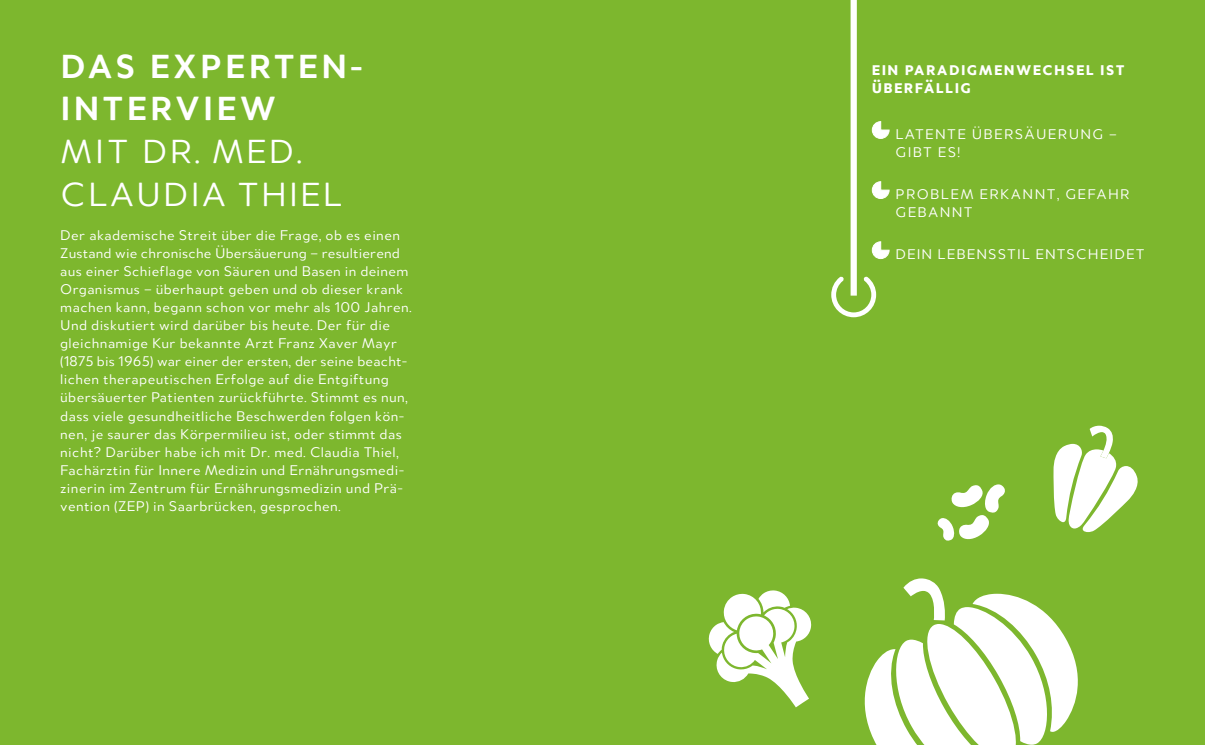
<style>
.page{position:relative;width:1205px;height:745px;background:#fff}
.page>*{position:absolute;margin:0;border:0;box-sizing:border-box;transform-origin:0 0}
.t1{font:35.62px/42.8px "Merel";letter-spacing:.06em;color:#fff}
.t2{font:700 35.62px/42.8px "Merel";letter-spacing:.09em;color:#fff}
.t3{font:15px/18px "Merel";letter-spacing:.025em;color:#fff}
.t4{font:15px/18px "Merel";letter-spacing:.09em;color:#fff}
.t5{font:900 15px/18px "Merel";letter-spacing:.09em;color:#fff}
.t6{font:15px "Merel";letter-spacing:.07em;color:#fff}
</style>
<div class="page">
<div style="left:0;top:0;width:1205px;height:744px;background:#7db72e"></div>
<div style="left:850px;top:0;width:7px;height:295px;background:#fff"></div>
<svg style="left:831px;top:276px;width:45px;height:41px"></svg>
<svg style="left:871px;top:121px;width:19px;height:18px"></svg>
<svg style="left:871px;top:181px;width:19px;height:18px"></svg>
<svg style="left:871px;top:241px;width:19px;height:18px"></svg>
<svg style="left:1053px;top:425px;width:85px;height:106px"></svg>
<svg style="left:937px;top:484px;width:68px;height:57px"></svg>
<svg style="left:708px;top:590px;width:104px;height:117px"></svg>
<svg style="left:864px;top:578px;width:214px;height:166px"></svg>
<h1 class="t2" style="left:60px;top:42px;width:301px">DAS EXPERTEN-<br>INTERVIEW</h1>
<h1 class="t1" style="left:60px;top:128px;width:283px">MIT DR. MED.<br>CLAUDIA THIEL</h1>
<p class="t3" style="left:60px;top:225px;width:353px">Der akademische Streit über die Frage, ob es einen Zustand wie chronische Übersäuerung – resultierend aus einer Schieflage von Säuren und Basen in deinem Organismus – überhaupt geben und ob dieser krank machen kann, begann schon vor mehr als 100 Jahren.<br>Und diskutiert wird darüber bis heute. Der für die gleichnamige Kur bekannte Arzt Franz Xaver Mayr (1875 bis 1965) war einer der ersten, der seine beacht&shy;lichen therapeutischen Erfolge auf die Entgiftung übersäuerter Patienten zurückführte. Stimmt es nun, dass viele gesundheitliche Beschwerden folgen kön&shy;nen, je saurer das Körpermilieu ist, oder stimmt das nicht? Darüber habe ich mit Dr. med. Claudia Thiel, Fachärztin für Innere Medizin und Ernährungsmedi&shy;zinerin im Zentrum für Ernährungsmedizin und Prä&shy;vention (ZEP) in Saarbrücken, gesprochen.</p>
<p class="t5" style="left:872px;top:60px;width:254px">EIN PARADIGMENWECHSEL IST<br>ÜBERFÄLLIG</p>
<p class="t4" style="left:895px;top:124px;width:223px">LATENTE ÜBERSÄUERUNG –<br>GIBT ES!</p>
<p class="t4" style="left:895px;top:184px;width:236px">PROBLEM ERKANNT, GEFAHR<br>GEBANNT</p>
<p class="t6" style="left:895px;top:243px;width:251px">DEIN LEBENSSTIL ENTSCHEIDET</p>
</div>
